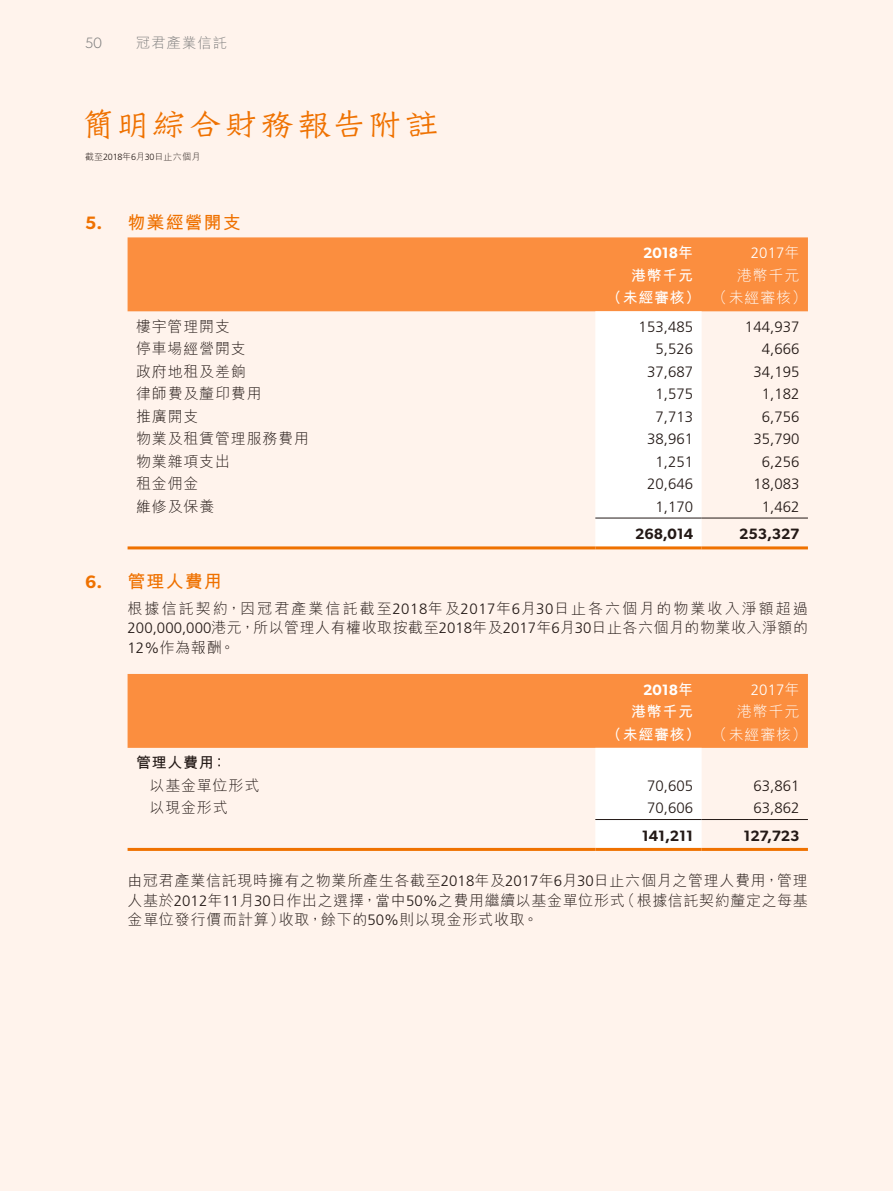
<style>
.page{position:relative;width:893px;height:1191px;background:#fff3ec}
.page>*{position:absolute;margin:0;border:0;box-sizing:border-box;transform-origin:0 0}
.t1{font:36px "DF Tie Xian Std W3";color:#ef7100}
.t2{font:700 18px "M Hei HK";letter-spacing:.06em;color:#ef7100}
.t3{font:300 15px/19.5px "M Hei HK";letter-spacing:.055em;color:#231916;text-align:justify}
.t4{font:300 15px "Frutiger LT Std";letter-spacing:.005em;color:#231916}
.t5{font:300 15px/22.5px "M Hei HK";letter-spacing:.055em;color:#fff}
.t6{font:600 15px "Gibson";letter-spacing:-.005em;color:#231916}
.t7{font:600 15px "Gibson";letter-spacing:-.005em;color:#fff}
.t8{font:300 15px "Frutiger LT Std";letter-spacing:.005em;color:#fff}
.t9{font:700 15px "M Hei HK";letter-spacing:.045em;color:#fff}
.t10{font:700 15px "M Hei HK";letter-spacing:.045em;color:#231916}
.t11{font:300 15px "Gibson";color:#7e7e7e}
.t12{font:300 14.25px "M Hei HK";letter-spacing:.08em;color:#7e7e7e}
.t13{font:300 9px "M Hei HK";letter-spacing:.03em;color:#231916}
.s1{font-family:"Frutiger LT Std"}
.s2{font-family:"Gibson";font-weight:600}
.s3{font-family:"M Hei HK";font-weight:700}
.s4{font-family:"M Hei HK"}
.s5{font-weight:700}
</style>
<div class="page">
<div style="left:128px;top:237px;width:680px;height:74px;background:#fb8e3f"></div>
<div style="left:595px;top:311px;width:107px;height:235px;background:#fff"></div>
<hr style="left:595px;top:517px;width:107px;height:1px;background:#231916">
<hr style="left:702px;top:517px;width:106px;height:1px;background:#231916">
<hr style="left:128px;top:546px;width:467px;height:3px;background:#ef7100">
<hr style="left:595px;top:546px;width:107px;height:3px;background:#ef7100">
<hr style="left:702px;top:546px;width:106px;height:3px;background:#ef7100">
<div style="left:128px;top:674px;width:680px;height:74px;background:#fb8e3f"></div>
<div style="left:595px;top:748px;width:107px;height:99px;background:#fff"></div>
<hr style="left:595px;top:819px;width:107px;height:1px;background:#231916">
<hr style="left:702px;top:819px;width:106px;height:1px;background:#231916">
<hr style="left:128px;top:848px;width:467px;height:3px;background:#ef7100">
<hr style="left:595px;top:848px;width:107px;height:3px;background:#ef7100">
<hr style="left:702px;top:848px;width:106px;height:3px;background:#ef7100">
<p class="t11" style="left:85px;top:34px;width:18px">50</p>
<p class="t12" style="left:136px;top:33px;width:93px">冠君產業信託</p>
<h1 class="t1" style="left:81px;top:105px;width:361px">簡明綜合財務報告附註</h1>
<p class="t13" style="left:85px;top:150px;width:117px">截至<span class="s1">2018</span>年<span class="s1">6</span>月<span class="s1">30</span>日止六個月</p>
<p class="t2" style="left:85px;top:209px;width:157px"><span class="s2">5.</span> 物業經營開支</p>
<p class="t7" style="left:643px;top:244px;width:51px">2018<span class="s3">年</span></p>
<p class="t8" style="left:751px;top:244px;width:50px">2017<span class="s4">年</span></p>
<p class="t9" style="left:631px;top:264px;width:64px">港幣千元</p>
<p class="t5" style="left:606px;top:263px;width:202px;text-indent:131px">港幣千元<span class="s5">（未經審核）</span> （未經審核）</p>
<p class="t3" style="left:136px;top:316px;width:95px">樓宇管理開支</p>
<p class="t4" style="left:639px;top:318px;width:56px">153,485</p>
<p class="t4" style="left:745px;top:318px;width:56px">144,937</p>
<p class="t3" style="left:136px;top:338px;width:111px">停車場經營開支</p>
<p class="t4" style="left:655px;top:341px;width:39px">5,526</p>
<p class="t4" style="left:762px;top:341px;width:39px">4,666</p>
<p class="t3" style="left:136px;top:361px;width:111px">政府地租及差餉</p>
<p class="t4" style="left:647px;top:363px;width:48px">37,687</p>
<p class="t4" style="left:753px;top:363px;width:48px">34,195</p>
<p class="t3" style="left:136px;top:383px;width:127px">律師費及釐印費用</p>
<p class="t4" style="left:655px;top:386px;width:39px">1,575</p>
<p class="t4" style="left:762px;top:386px;width:39px">1,182</p>
<p class="t3" style="left:136px;top:406px;width:64px">推廣開支</p>
<p class="t4" style="left:655px;top:408px;width:39px">7,713</p>
<p class="t4" style="left:762px;top:408px;width:39px">6,756</p>
<p class="t3" style="left:136px;top:428px;width:174px">物業及租賃管理服務費用</p>
<p class="t4" style="left:647px;top:431px;width:48px">38,961</p>
<p class="t4" style="left:753px;top:431px;width:48px">35,790</p>
<p class="t3" style="left:136px;top:451px;width:95px">物業雜項支出</p>
<p class="t4" style="left:655px;top:453px;width:39px">1,251</p>
<p class="t4" style="left:762px;top:453px;width:39px">6,256</p>
<p class="t3" style="left:136px;top:473px;width:64px">租金佣金</p>
<p class="t4" style="left:647px;top:476px;width:48px">20,646</p>
<p class="t4" style="left:753px;top:476px;width:48px">18,083</p>
<p class="t3" style="left:136px;top:496px;width:80px">維修及保養</p>
<p class="t4" style="left:655px;top:498px;width:39px">1,170</p>
<p class="t4" style="left:762px;top:498px;width:39px">1,462</p>
<p class="t6" style="left:635px;top:525px;width:60px">268,014</p>
<p class="t6" style="left:739px;top:525px;width:62px">253,327</p>
<p class="t2" style="left:85px;top:568px;width:138px"><span class="s2">6.</span> 管理人費用</p>
<p class="t3" style="left:128px;top:597px;width:682px">根據信託契約，因冠君產業信託截至<span class="s1">2018</span>年及<span class="s1">2017</span>年<span class="s1">6</span>月<span class="s1">30</span>日止各六個月的物業收入淨額超過<span class="s1">200,000,000</span>港元，所以管理人有權收取按截至<span class="s1">2018</span>年及<span class="s1">2017</span>年<span class="s1">6</span>月<span class="s1">30</span>日止各六個月的物業收入淨額的<span class="s1">12%</span>作為報酬。</p>
<p class="t7" style="left:643px;top:680px;width:51px">2018<span class="s3">年</span></p>
<p class="t8" style="left:751px;top:681px;width:50px">2017<span class="s4">年</span></p>
<p class="t9" style="left:631px;top:700px;width:64px">港幣千元</p>
<p class="t5" style="left:606px;top:699px;width:202px;text-indent:131px">港幣千元<span class="s5">（未經審核）</span> （未經審核）</p>
<p class="t10" style="left:136px;top:752px;width:92px">管理人費用：</p>
<p class="t3" style="left:150px;top:775px;width:111px">以基金單位形式</p>
<p class="t4" style="left:647px;top:777px;width:48px">70,605</p>
<p class="t4" style="left:753px;top:777px;width:48px">63,861</p>
<p class="t3" style="left:150px;top:797px;width:80px">以現金形式</p>
<p class="t4" style="left:647px;top:800px;width:48px">70,606</p>
<p class="t4" style="left:753px;top:800px;width:48px">63,862</p>
<p class="t6" style="left:642px;top:826px;width:53px">141,211</p>
<p class="t6" style="left:743px;top:826px;width:57px">127,723</p>
<p class="t3" style="left:128px;top:870px;width:682px">由冠君產業信託現時擁有之物業所產生各截至<span class="s1">2018</span>年及<span class="s1">2017</span>年<span class="s1">6</span>月<span class="s1">30</span>日止六個月之管理人費用，管理人基於<span class="s1">2012</span>年<span class="s1">11</span>月<span class="s1">30</span>日作出之選擇，當中<span class="s1">50%</span>之費用繼續以基金單位形式（根據信託契約釐定之每基金單位發行價而計算）收取，餘下的<span class="s1">50%</span>則以現金形式收取。</p>
</div>
